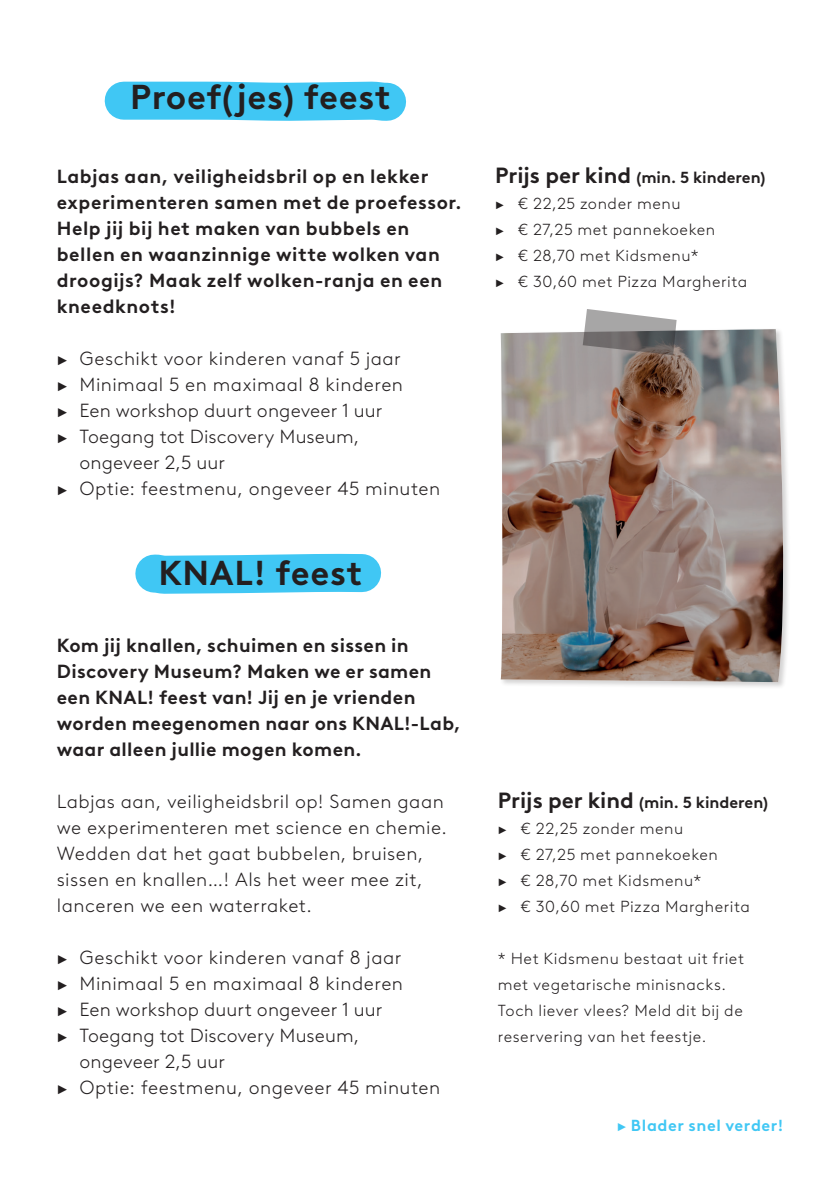
<style>
.page{position:relative;width:840px;height:1191px;background:#fff}
.page>*{position:absolute;margin:0;border:0;box-sizing:border-box;transform-origin:0 0}
.t1{font:700 34.6px "Brown LL";letter-spacing:.02em;color:#231f20}
.t2{font:300 19px/26px "Brown LL";letter-spacing:.025em;color:#231f20}
.t3{font:700 19px/26px "Brown LL";letter-spacing:.02em;color:#231f20}
.t4{font:300 19px "Brown LL";letter-spacing:.005em;color:#231f20}
.t5{font:300 16px/26px "Brown LL";letter-spacing:.035em;color:#231f20}
.t6{font:700 16px "Brown LL";letter-spacing:.035em;color:#40c7f4}
.s1{font-weight:700;font-size:22px}
.s2{font-weight:700}
</style>
<div class="page">
<svg style="left:135px;top:553px;width:247px;height:41px;background:#54cdf5"></svg>
<svg style="left:104px;top:81px;width:303px;height:40px;background:#4fcbf4"></svg>
<div style="left:499px;top:328px;width:291px;height:361px;background:#231f20;opacity:.2"></div>
<svg style="left:784px;top:329px;width:6px;height:353px"></svg>
<img style="left:500px;top:329px;width:284px;height:353px">
<svg style="left:582px;top:309px;width:94px;height:46px;background:#959393"></svg>
<h1 class="t1" style="left:130px;top:71px;width:262px">Proef(jes) feest</h1>
<p class="t3" style="left:57px;top:162px;width:406px">Labjas aan, veiligheidsbril op en lekker experimenteren samen met de proefessor.<br>Help jij bij het maken van bubbels en bellen en waanzinnige witte wolken van droogijs? Maak zelf wolken-ranja en een kneedknots!</p>
<p class="t2" style="left:57px;top:345px;width:345px">► Geschikt voor kinderen vanaf 5 jaar</p>
<p class="t2" style="left:57px;top:371px;width:347px">► Minimaal 5 en maximaal 8 kinderen</p>
<p class="t4" style="left:57px;top:397px;width:327px">► Een workshop duurt ongeveer 1 uur</p>
<p class="t4" style="left:57px;top:423px;width:304px">► Toegang tot Discovery Museum,</p>
<p class="t4" style="left:79px;top:449px;width:147px">ongeveer 2,5 uur</p>
<p class="t2" style="left:57px;top:475px;width:384px">► Optie: feestmenu, ongeveer 45 minuten</p>
<h1 class="t1" style="left:158px;top:546px;width:205px">KNAL! feest</h1>
<p class="t3" style="left:57px;top:630px;width:405px">Kom jij knallen, schuimen en sissen in Discovery Museum? Maken we er samen een KNAL! feest van! Jij en je vrienden worden meegenomen naar ons KNAL!-Lab, waar alleen jullie mogen komen.</p>
<p class="t2" style="left:57px;top:787px;width:391px">Labjas aan, veiligheidsbril op! Samen gaan we experimenteren met science en chemie.<br>Wedden dat het gaat bubbelen, bruisen, sissen en knallen…! Als het weer mee zit, lanceren we een waterraket.</p>
<p class="t2" style="left:57px;top:943px;width:346px">► Geschikt voor kinderen vanaf 8 jaar</p>
<p class="t2" style="left:57px;top:969px;width:347px">► Minimaal 5 en maximaal 8 kinderen</p>
<p class="t4" style="left:57px;top:995px;width:327px">► Een workshop duurt ongeveer 1 uur</p>
<p class="t4" style="left:57px;top:1021px;width:304px">► Toegang tot Discovery Museum,</p>
<p class="t4" style="left:79px;top:1047px;width:147px">ongeveer 2,5 uur</p>
<p class="t2" style="left:57px;top:1073px;width:384px">► Optie: feestmenu, ongeveer 45 minuten</p>
<p class="t5" style="left:495px;top:164px;width:271px"><span class="s1">Prijs per kind</span> <span class="s2">(min. 5 kinderen) </span>► € 22,25 zonder menu<br>► € 27,25 met pannekoeken<br>► € 28,70 met Kidsmenu*<br>► € 30,60 met Pizza Margherita</p>
<p class="t5" style="left:497px;top:788px;width:271px"><span class="s1">Prijs per kind</span> <span class="s2">(min. 5 kinderen) </span>► € 22,25 zonder menu<br>► € 27,25 met pannekoeken<br>► € 28,70 met Kidsmenu*<br>► € 30,60 met Pizza Margherita</p>
<p class="t5" style="left:497px;top:944px;width:247px">* Het Kidsmenu bestaat uit friet met vegetarische minisnacks.<br>Toch liever vlees? Meld dit bij de reservering van het feestje.</p>
<p class="t6" style="left:617px;top:1113px;width:167px">► Blader snel verder!</p>
</div>
